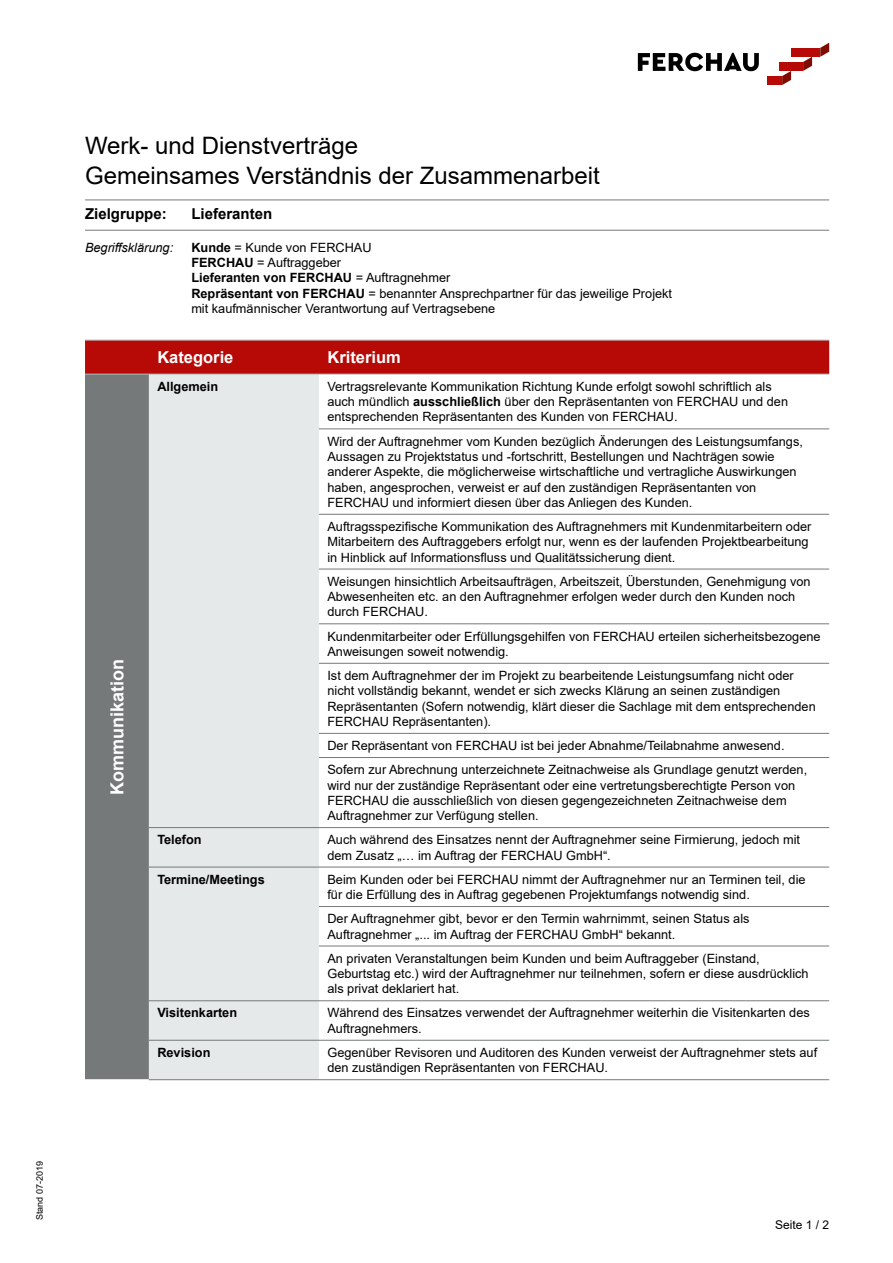
<style>
.page{position:relative;width:893px;height:1263px;background:#fff}
.page>*{position:absolute;margin:0;border:0;box-sizing:border-box;transform-origin:0 0}
.t1{font:24px/30px "Arial";color:#000}
.t2{font:700 18px "Arial";color:#fff}
.t3{font:700 16.5px "Arial";color:#fff}
.t4{font:700 15px "Arial";color:#000}
.t5{font:12.75px/15.3px "Arial";color:#000}
.t6{font:700 12.75px "Arial";color:#000}
.t7{font:italic 12.75px "Arial";color:#000}
.t8{font:12px "Arial";color:#000}
.t9{font:9px "Arial";color:#000}
.s1{font-weight:700}
</style>
<div class="page">
<svg style="left:638px;top:53px;width:121px;height:18px"></svg>
<svg style="left:782px;top:71px;width:9px;height:14px"></svg>
<div style="left:768px;top:76px;width:14px;height:9px;background:#b70a06"></div>
<svg style="left:803px;top:57px;width:9px;height:14px"></svg>
<div style="left:780px;top:62px;width:23px;height:9px;background:#b70a06"></div>
<svg style="left:820px;top:43px;width:9px;height:14px"></svg>
<div style="left:792px;top:48px;width:28px;height:9px;background:#b70a06"></div>
<hr style="left:85px;top:200px;width:744px;height:1px;background:#76797a">
<hr style="left:85px;top:230px;width:744px;height:1px;background:#76797a">
<div style="left:85px;top:341px;width:744px;height:33px;background:#b70a06"></div>
<div style="left:85px;top:374px;width:64px;height:706px;background:#76797a"></div>
<div style="left:149px;top:375px;width:170px;height:704px;background:#e6e9ea"></div>
<svg style="left:319px;top:428px;width:510px;height:612px"></svg>
<hr style="left:319px;top:429px;width:510px;height:1px;background:#76797a">
<hr style="left:319px;top:514px;width:510px;height:1px;background:#76797a">
<hr style="left:319px;top:569px;width:510px;height:1px;background:#76797a">
<hr style="left:319px;top:623px;width:510px;height:1px;background:#76797a">
<hr style="left:319px;top:663px;width:510px;height:1px;background:#76797a">
<hr style="left:319px;top:733px;width:510px;height:1px;background:#76797a">
<hr style="left:319px;top:757px;width:510px;height:1px;background:#76797a">
<hr style="left:149px;top:827px;width:170px;height:1px;background:#76797a">
<hr style="left:319px;top:827px;width:510px;height:1px;background:#76797a">
<hr style="left:149px;top:867px;width:170px;height:1px;background:#76797a">
<hr style="left:319px;top:867px;width:510px;height:1px;background:#76797a">
<hr style="left:319px;top:906px;width:510px;height:1px;background:#76797a">
<hr style="left:319px;top:946px;width:510px;height:1px;background:#76797a">
<hr style="left:149px;top:1000px;width:170px;height:1px;background:#76797a">
<hr style="left:319px;top:1000px;width:510px;height:1px;background:#76797a">
<hr style="left:149px;top:1040px;width:170px;height:1px;background:#76797a">
<hr style="left:319px;top:1040px;width:510px;height:1px;background:#76797a">
<hr style="left:149px;top:1079px;width:170px;height:1px;background:#76797a">
<hr style="left:319px;top:1079px;width:510px;height:1px;background:#76797a">
<hr style="left:85px;top:1079px;width:64px;height:1px;background:#fff">
<hr style="left:85px;top:340px;width:64px;height:1px;background:#b4b9bc">
<hr style="left:149px;top:340px;width:170px;height:1px;background:#b4b9bc">
<hr style="left:319px;top:340px;width:510px;height:1px;background:#b4b9bc">
<hr style="left:85px;top:374px;width:64px;height:1px;background:#b4b9bc">
<hr style="left:149px;top:374px;width:170px;height:1px;background:#b4b9bc">
<hr style="left:319px;top:374px;width:510px;height:1px;background:#b4b9bc">
<p class="t9" style="left:33px;top:1220px;width:61px;rotate:-90deg">Stand 07-2019</p>
<h1 class="t1" style="left:85px;top:130px;width:516px">Werk- und Dienstverträge<br>Gemeinsames Verständnis der Zusammenarbeit</h1>
<p class="t4" style="left:85px;top:203px;width:83px">Zielgruppe:</p>
<p class="t4" style="left:191px;top:203px;width:82px">Lieferanten</p>
<p class="t7" style="left:85px;top:239px;width:90px">Begriffsklärung:</p>
<p class="t5" style="left:191px;top:239px;width:482px"><span class="s1">Kunde</span> = Kunde von FERCHAU<br><span class="s1">FERCHAU</span> = Auftraggeber<br><span class="s1">Lieferanten von FERCHAU</span> = Auftragnehmer<br><span class="s1">Repräsentant von FERCHAU</span> = benannter Ansprechpartner für das jeweilige Projekt mit kaufmännischer Verantwortung auf Vertragsebene</p>
<p class="t3" style="left:157px;top:345px;width:78px">Kategorie</p>
<p class="t3" style="left:327px;top:345px;width:75px">Kriterium</p>
<h2 class="t2" style="left:104px;top:795px;width:138px;rotate:-90deg">Kommunikation</h2>
<p class="t6" style="left:157px;top:377px;width:62px">Allgemein</p>
<p class="t5" style="left:327px;top:379px;width:462px">Vertragsrelevante Kommunikation Richtung Kunde erfolgt sowohl schriftlich als auch mündlich <span class="s1">ausschließlich</span> über den Repräsentanten von FERCHAU und den entsprechenden Repräsentanten des Kunden von FERCHAU.</p>
<p class="t5" style="left:327px;top:433px;width:477px">Wird der Auftragnehmer vom Kunden bezüglich Änderungen des Leistungsumfangs, Aussagen zu Projektstatus und -fortschritt, Bestellungen und Nachträgen sowie anderer Aspekte, die möglicherweise wirtschaftliche und vertragliche Auswirkungen haben, angesprochen, verweist er auf den zuständigen Repräsentanten von FERCHAU und informiert diesen über das Anliegen des Kunden.</p>
<p class="t5" style="left:327px;top:519px;width:486px">Auftragsspezifische Kommunikation des Auftragnehmers mit Kundenmitarbeitern oder<br>Mitarbeitern des Auftraggebers erfolgt nur, wenn es der laufenden Projektbearbeitung in Hinblick auf Informationsfluss und Qualitätssicherung dient.</p>
<p class="t5" style="left:327px;top:573px;width:485px">Weisungen hinsichtlich Arbeitsaufträgen, Arbeitszeit, Überstunden, Genehmigung von<br>Abwesenheiten etc. an den Auftragnehmer erfolgen weder durch den Kunden noch durch FERCHAU.</p>
<p class="t5" style="left:327px;top:628px;width:495px">Kundenmitarbeiter oder Erfüllungsgehilfen von FERCHAU erteilen sicherheitsbezogene<br>Anweisungen soweit notwendig.</p>
<p class="t5" style="left:327px;top:668px;width:490px">Ist dem Auftragnehmer der im Projekt zu bearbeitende Leistungsumfang nicht oder nicht vollständig bekannt, wendet er sich zwecks Klärung an seinen zuständigen Repräsentanten (Sofern notwendig, klärt dieser die Sachlage mit dem entsprechenden FERCHAU Repräsentanten).</p>
<p class="t5" style="left:327px;top:733px;width:481px;line-height:24.2px">Der Repräsentant von FERCHAU ist bei jeder Abnahme/Teilabnahme anwesend.<br>Sofern zur Abrechnung unterzeichnete Zeitnachweise als Grundlage genutzt werden,</p>
<p class="t5" style="left:327px;top:777px;width:469px">wird nur der zuständige Repräsentant oder eine vertretungsberechtigte Person von<br>FERCHAU die ausschließlich von diesen gegengezeichneten Zeitnachweise dem<br>Auftragnehmer zur Verfügung stellen.</p>
<p class="t6" style="left:157px;top:831px;width:46px">Telefon</p>
<p class="t5" style="left:327px;top:832px;width:474px">Auch während des Einsatzes nennt der Auftragnehmer seine Firmierung, jedoch mit dem Zusatz „… im Auftrag der FERCHAU GmbH“.</p>
<p class="t6" style="left:157px;top:870px;width:109px">Termine/Meetings</p>
<p class="t5" style="left:327px;top:871px;width:480px">Beim Kunden oder bei FERCHAU nimmt der Auftragnehmer nur an Terminen teil, die für die Erfüllung des in Auftrag gegebenen Projektumfangs notwendig sind.</p>
<p class="t5" style="left:327px;top:911px;width:424px">Der Auftragnehmer gibt, bevor er den Termin wahrnimmt, seinen Status als<br>Auftragnehmer „... im Auftrag der FERCHAU GmbH“ bekannt.</p>
<p class="t5" style="left:327px;top:950px;width:483px">An privaten Veranstaltungen beim Kunden und beim Auftraggeber (Einstand,<br>Geburtstag etc.) wird der Auftragnehmer nur teilnehmen, sofern er diese ausdrücklich als privat deklariert hat.</p>
<p class="t6" style="left:157px;top:1004px;width:81px">Visitenkarten</p>
<p class="t5" style="left:327px;top:1005px;width:484px">Während des Einsatzes verwendet der Auftragnehmer weiterhin die Visitenkarten des<br>Auftragnehmers.</p>
<p class="t6" style="left:157px;top:1043px;width:55px">Revision</p>
<p class="t5" style="left:327px;top:1045px;width:491px">Gegenüber Revisoren und Auditoren des Kunden verweist der Auftragnehmer stets auf den zuständigen Repräsentanten von FERCHAU.</p>
<p class="t8" style="left:775px;top:1217px;width:56px">Seite 1 / 2</p>
</div>
